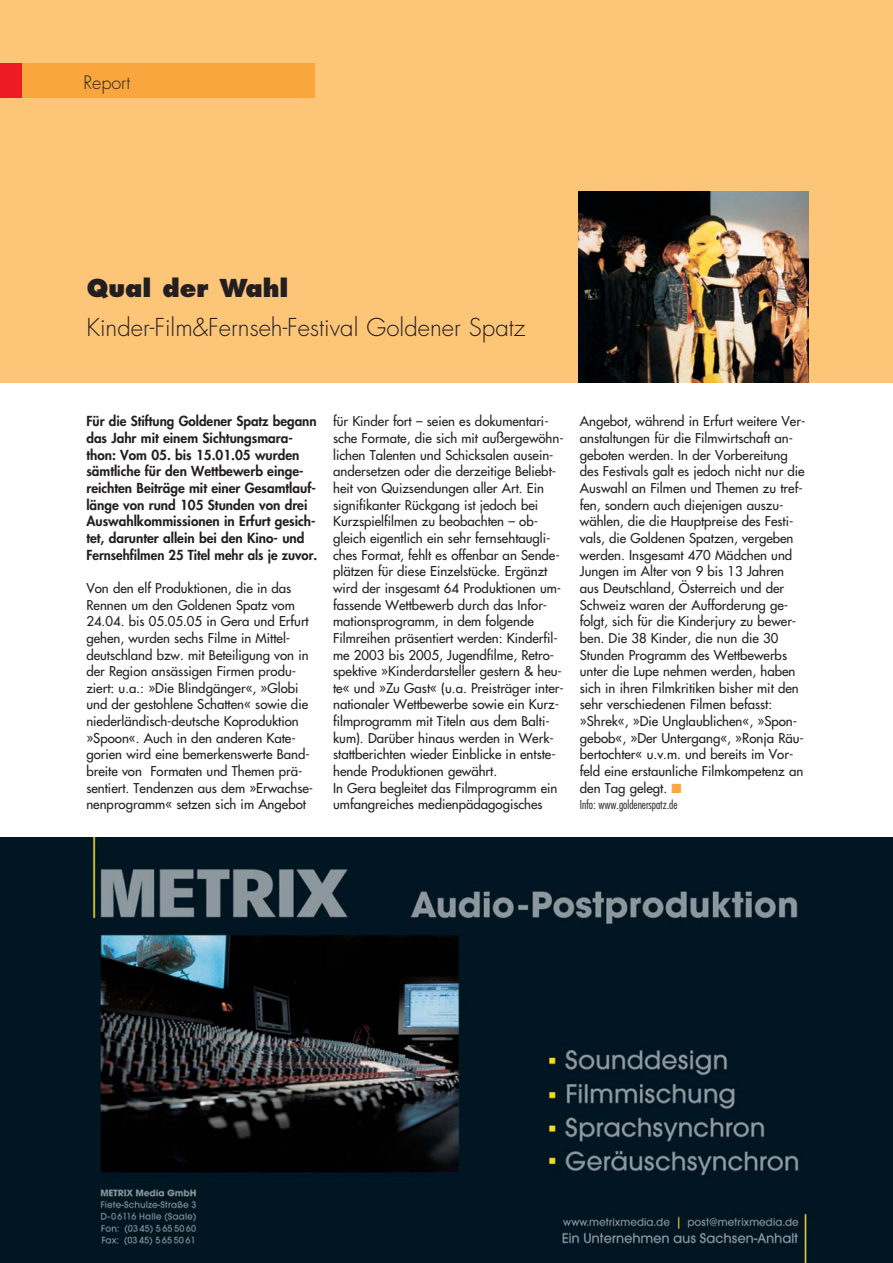
<style>
.page{position:relative;width:893px;height:1263px;background:#fff}
.page>*{position:absolute;margin:0;border:0;box-sizing:border-box;transform-origin:0 0}
.t1{font:300 24px "Futura";color:#231f20}
.t2{font:800 24px "Futura";color:#231f20}
.t3{font:300 18px "Futura";color:#231f20}
.t4{font:800 13.5px/16.6px "Futura";color:#231f20}
.t5{font:13.2px/16.6px "Futura";color:#231f20}
.t6{font:300 condensed 12px "Futura";color:#231f20}
.s1{color:#faa63f}
</style>
<div class="page">
<div style="left:0;top:0;width:892px;height:383px;background:#fdc578"></div>
<div style="left:0;top:64px;width:314px;height:34px;background:#faa63f"></div>
<div style="left:0;top:64px;width:21px;height:34px;background:#ed1c24"></div>
<img style="left:0;top:838px;width:892px;height:425px">
<img style="left:578px;top:191px;width:230px;height:192px">
<h2 class="t3" style="left:83px;top:74px;width:48px">Report</h2>
<h1 class="t2" style="left:86px;top:278px;width:203px">Qual der Wahl</h1>
<h1 class="t1" style="left:86px;top:317px;width:440px">Kinder-Film&amp;Fernseh-Festival Goldener Spatz</h1>
<p class="t4" style="left:86px;top:414px;width:232px">Für die Stiftung Goldener Spatz begann das Jahr mit einem Sichtungsmara&shy;thon: Vom 05. bis 15.01.05 wurden sämtliche für den Wettbewerb einge&shy;reichten Beiträge mit einer Gesamtlauf&shy;länge von rund 105 Stunden von drei Auswahlkommissionen in Erfurt gesich&shy;tet, darunter allein bei den Kino- und Fernsehfilmen 25 Titel mehr als je zuvor.</p>
<p class="t5" style="left:86px;top:581px;width:228px">Von den elf Produktionen, die in das Rennen um den Goldenen Spatz vom 24.04. bis 05.05.05 in Gera und Erfurt gehen, wurden sechs Filme in Mittel&shy;deutschland bzw. mit Beteiligung von in der Region ansässigen Firmen produ&shy;ziert: u.a.: »Die Blindgänger«, »Globi und der gestohlene Schatten« sowie die niederländisch-deutsche Koproduktion »Spoon«. Auch in den anderen Kate&shy;gorien wird eine bemerkenswerte Band&shy;breite von Formaten und Themen prä&shy;sentiert. Tendenzen aus dem »Erwachse&shy;nenprogramm« setzen sich im Angebot</p>
<p class="t5" style="left:333px;top:414px;width:232px">für Kinder fort – seien es dokumentari&shy;sche Formate, die sich mit außergewöhn&shy;lichen Talenten und Schicksalen ausein&shy;andersetzen oder die derzeitige Beliebt&shy;heit von Quizsendungen aller Art. Ein signifikanter Rückgang ist jedoch bei Kurzspielfilmen zu beobachten – ob&shy;gleich eigentlich ein sehr fernsehtaugli&shy;ches Format, fehlt es offenbar an Sende&shy;plätzen für diese Einzelstücke. Ergänzt wird der insgesamt 64 Produktionen um&shy;fassende Wettbewerb durch das Infor&shy;mationsprogramm, in dem folgende Filmreihen präsentiert werden: Kinderfil&shy;me 2003 bis 2005, Jugendfilme, Retro&shy;spektive »Kinderdarsteller gestern &amp; heu&shy;te« und »Zu Gast« (u.a. Preisträger inter&shy;nationaler Wettbewerbe sowie ein Kurz&shy;filmprogramm mit Titeln aus dem Balti&shy;kum). Darüber hinaus werden in Werk&shy;stattberichten wieder Einblicke in entste&shy;hende Produktionen gewährt.<br>In Gera begleitet das Filmprogramm ein umfangreiches medienpädagogisches</p>
<p class="t5" style="left:580px;top:414px;width:227px">Angebot, während in Erfurt weitere Ver&shy;anstaltungen für die Filmwirtschaft an&shy;geboten werden. In der Vorbereitung des Festivals galt es jedoch nicht nur die Auswahl an Filmen und Themen zu tref&shy;fen, sondern auch diejenigen auszu&shy;wählen, die die Hauptpreise des Festi&shy;vals, die Goldenen Spatzen, vergeben werden. Insgesamt 470 Mädchen und Jungen im Alter von 9 bis 13 Jahren aus Deutschland, Österreich und der Schweiz waren der Aufforderung ge&shy;folgt, sich für die Kinderjury zu bewer&shy;ben. Die 38 Kinder, die nun die 30<br>Stunden Programm des Wettbewerbs unter die Lupe nehmen werden, haben sich in ihren Filmkritiken bisher mit den sehr verschiedenen Filmen befasst: »Shrek«, »Die Unglaublichen«, »Spon&shy;gebob«, »Der Untergang«, »Ronja Räu&shy;bertochter« u.v.m. und bereits im Vor&shy;feld eine erstaunliche Filmkompetenz an den Tag gelegt. <span class="s1">■</span></p>
<p class="t6" style="left:580px;top:800px;width:99px">Info: www.goldenerspatz.de</p>
</div>
